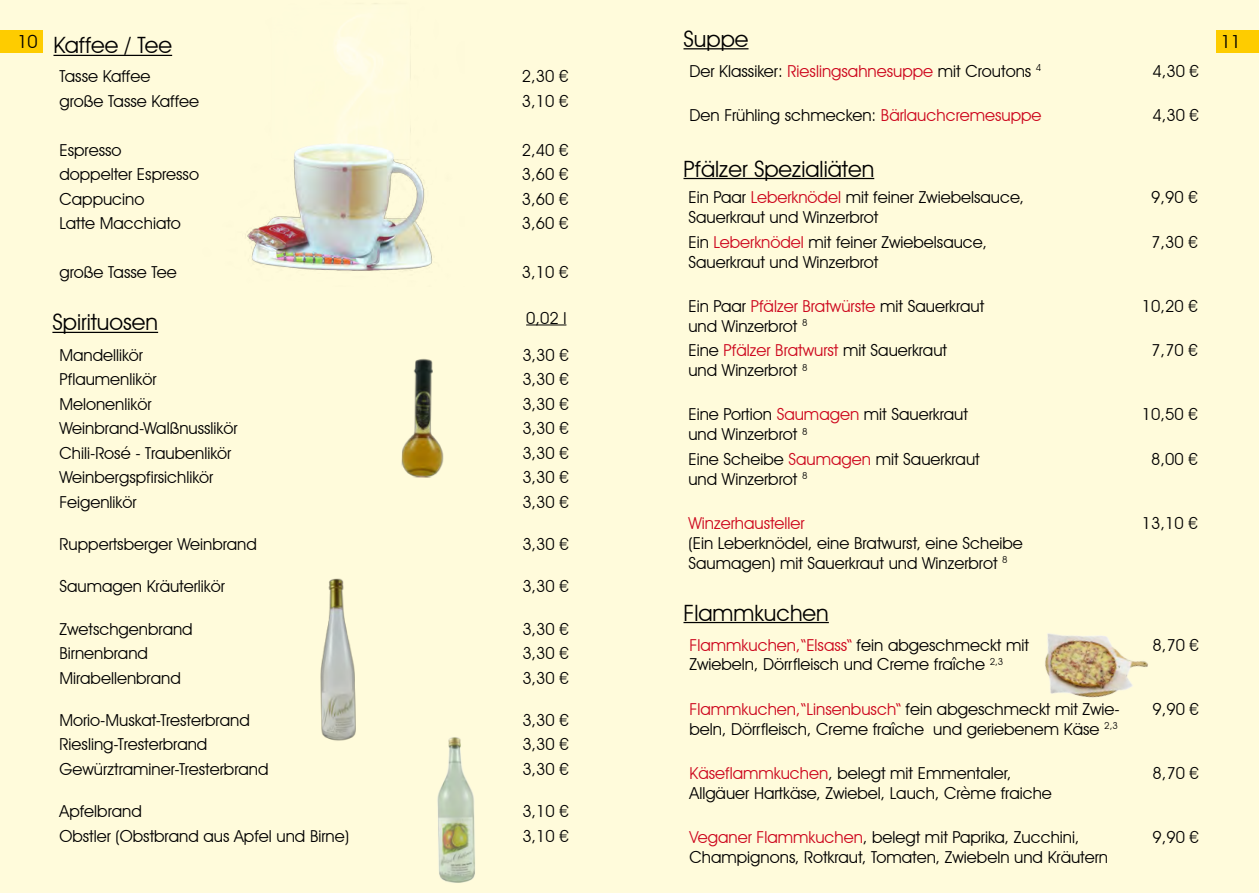
<style>
.page{position:relative;width:1259px;height:893px;background:#fff}
.page>*{position:absolute;margin:0;border:0;box-sizing:border-box;transform-origin:0 0}
.t1{font:22.5px "Avant Garde IT Cby BT";color:#000}
.t2{font:18px "Avant Garde IT Cby BT";color:#000}
.t3{font:16.5px/19.8px "Avant Garde IT Cby BT";color:#000}
.t4{font:16.5px "Avant Garde IT Cby BT";color:#cd071e}
.s1{color:#cd071e}
</style>
<div class="page">
<div style="left:610px;top:0;width:649px;height:893px;background:#fffbdb"></div>
<div style="left:1216px;top:30px;width:43px;height:23px;background:#fecc00"></div>
<div style="left:0;top:0;width:651px;height:893px;background:#fffbdb"></div>
<div style="left:0;top:30px;width:42px;height:23px;background:#fecc00"></div>
<hr style="left:53px;top:55px;width:119px;height:1px;background:#000">
<img style="left:247px;top:3px;width:185px;height:268px">
<hr style="left:52px;top:332px;width:106px;height:1px;background:#000">
<hr style="left:526px;top:324px;width:40px;height:1px;background:#000">
<img style="left:320px;top:578px;width:36px;height:163px">
<img style="left:401px;top:358px;width:43px;height:120px">
<img style="left:437px;top:737px;width:38px;height:146px">
<hr style="left:683px;top:48px;width:65px;height:1px;background:#000">
<hr style="left:683px;top:178px;width:191px;height:1px;background:#000">
<hr style="left:683px;top:622px;width:146px;height:1px;background:#000">
<img style="left:1045px;top:633px;width:103px;height:65px">
<h1 class="t1" style="left:683px;top:25px;width:67px">Suppe</h1>
<p class="t3" style="left:689px;top:61px;width:353px">Der Klassiker: <span class="s1">Rieslingsahnesuppe</span> mit Croutons <sup>4</sup></p>
<p class="t3" style="left:1152px;top:61px;width:48px">4,30 €</p>
<p class="t3" style="left:689px;top:105px;width:353px">Den Frühling schmecken: <span class="s1">Bärlauchcremesuppe</span></p>
<p class="t3" style="left:1152px;top:105px;width:48px">4,30 €</p>
<h1 class="t1" style="left:683px;top:155px;width:192px">Pfälzer Spezialiäten</h1>
<p class="t3" style="left:688px;top:188px;width:337px">Ein Paar <span class="s1">Leberknödel</span> mit feiner Zwiebelsauce,<br>Sauerkraut und Winzerbrot</p>
<p class="t3" style="left:1151px;top:188px;width:48px">9,90 €</p>
<p class="t3" style="left:688px;top:232px;width:300px">Ein <span class="s1">Leberknödel</span> mit feiner Zwiebelsauce,<br>Sauerkraut und Winzerbrot</p>
<p class="t3" style="left:1151px;top:232px;width:48px">7,30 €</p>
<p class="t3" style="left:688px;top:296px;width:297px">Ein Paar <span class="s1">Pfälzer Bratwürste</span> mit Sauerkraut und Winzerbrot <sup>8</sup></p>
<p class="t3" style="left:1142px;top:296px;width:57px">10,20 €</p>
<p class="t3" style="left:688px;top:340px;width:260px">Eine <span class="s1">Pfälzer Bratwurst</span> mit Sauerkraut und Winzerbrot <sup>8</sup></p>
<p class="t3" style="left:1151px;top:340px;width:48px">7,70 €</p>
<p class="t3" style="left:688px;top:404px;width:281px">Eine Portion <span class="s1">Saumagen</span> mit Sauerkraut und Winzerbrot <sup>8</sup></p>
<p class="t3" style="left:1142px;top:404px;width:57px">10,50 €</p>
<p class="t3" style="left:688px;top:449px;width:293px">Eine Scheibe <span class="s1">Saumagen</span> mit Sauerkraut und Winzerbrot <sup>8</sup></p>
<p class="t3" style="left:1151px;top:449px;width:48px">8,00 €</p>
<p class="t4" style="left:688px;top:513px;width:118px">Winzerhausteller</p>
<p class="t3" style="left:688px;top:533px;width:336px">(Ein Leberknödel, eine Bratwurst, eine Scheibe<br>Saumagen) mit Sauerkraut und Winzerbrot <sup>8</sup></p>
<p class="t2" style="left:17px;top:31px;width:22px">10</p>
<p class="t2" style="left:1220px;top:31px;width:22px">11</p>
<p class="t3" style="left:59px;top:66px;width:93px">Tasse Kaffee</p>
<p class="t3" style="left:522px;top:66px;width:48px">2,30 €</p>
<p class="t3" style="left:59px;top:91px;width:141px">große Tasse Kaffee</p>
<p class="t3" style="left:522px;top:91px;width:48px">3,10 €</p>
<p class="t3" style="left:59px;top:140px;width:64px">Espresso</p>
<p class="t3" style="left:522px;top:140px;width:48px">2,40 €</p>
<p class="t3" style="left:59px;top:164px;width:141px">doppelter Espresso</p>
<p class="t3" style="left:522px;top:164px;width:48px">3,60 €</p>
<p class="t3" style="left:59px;top:189px;width:86px">Cappucino</p>
<p class="t3" style="left:522px;top:189px;width:48px">3,60 €</p>
<p class="t3" style="left:59px;top:213px;width:123px">Latte Macchiato</p>
<p class="t3" style="left:522px;top:213px;width:48px">3,60 €</p>
<p class="t3" style="left:59px;top:262px;width:119px">große Tasse Tee</p>
<p class="t3" style="left:522px;top:262px;width:48px">3,10 €</p>
<h1 class="t1" style="left:53px;top:32px;width:120px">Kaffee / Tee</h1>
<p class="t3" style="left:526px;top:308px;width:42px">0,02 l</p>
<h1 class="t1" style="left:52px;top:309px;width:107px">Spirituosen</h1>
<p class="t3" style="left:59px;top:345px;width:85px">Mandellikör</p>
<p class="t3" style="left:522px;top:345px;width:48px">3,30 €</p>
<p class="t3" style="left:59px;top:369px;width:98px">Pflaumenlikör</p>
<p class="t3" style="left:522px;top:369px;width:48px">3,30 €</p>
<p class="t3" style="left:59px;top:394px;width:93px">Melonenlikör</p>
<p class="t3" style="left:522px;top:394px;width:48px">3,30 €</p>
<p class="t3" style="left:59px;top:418px;width:179px">Weinbrand-Walßnusslikör</p>
<p class="t3" style="left:522px;top:418px;width:48px">3,30 €</p>
<p class="t3" style="left:59px;top:443px;width:173px">Chili-Rosé - Traubenlikör</p>
<p class="t3" style="left:522px;top:443px;width:48px">3,30 €</p>
<p class="t3" style="left:59px;top:467px;width:155px">Weinbergspfirsichlikör</p>
<p class="t3" style="left:522px;top:467px;width:48px">3,30 €</p>
<p class="t3" style="left:59px;top:492px;width:79px">Feigenlikör</p>
<p class="t3" style="left:522px;top:492px;width:48px">3,30 €</p>
<p class="t3" style="left:59px;top:534px;width:199px">Ruppertsberger Weinbrand</p>
<p class="t3" style="left:522px;top:534px;width:48px">3,30 €</p>
<p class="t3" style="left:59px;top:576px;width:167px">Saumagen Kräuterlikör</p>
<p class="t3" style="left:522px;top:576px;width:48px">3,30 €</p>
<p class="t3" style="left:59px;top:619px;width:135px">Zwetschgenbrand</p>
<p class="t3" style="left:522px;top:619px;width:48px">3,30 €</p>
<p class="t3" style="left:59px;top:643px;width:90px">Birnenbrand</p>
<p class="t3" style="left:522px;top:643px;width:48px">3,30 €</p>
<p class="t3" style="left:59px;top:668px;width:123px">Mirabellenbrand</p>
<p class="t3" style="left:522px;top:668px;width:48px">3,30 €</p>
<p class="t3" style="left:59px;top:710px;width:192px">Morio-Muskat-Tresterbrand</p>
<p class="t3" style="left:522px;top:710px;width:48px">3,30 €</p>
<p class="t3" style="left:59px;top:734px;width:149px">Riesling-Tresterbrand</p>
<p class="t3" style="left:522px;top:734px;width:48px">3,30 €</p>
<p class="t3" style="left:59px;top:759px;width:210px">Gewürztraminer-Tresterbrand</p>
<p class="t3" style="left:522px;top:759px;width:48px">3,30 €</p>
<p class="t3" style="left:59px;top:801px;width:84px">Apfelbrand</p>
<p class="t3" style="left:522px;top:801px;width:48px">3,10 €</p>
<p class="t3" style="left:59px;top:826px;width:291px">Obstler (Obstbrand aus Apfel und Birne)</p>
<p class="t3" style="left:522px;top:826px;width:48px">3,10 €</p>
<p class="t3" style="left:1142px;top:513px;width:57px">13,10 €</p>
<h1 class="t1" style="left:683px;top:599px;width:147px">Flammkuchen</h1>
<p class="t3" style="left:689px;top:635px;width:341px"><span class="s1">Flammkuchen,“Elsass“</span> fein abgeschmeckt mit<br>Zwiebeln, Dörrfleisch und Creme fraîche <sup>2,3</sup></p>
<p class="t3" style="left:1152px;top:635px;width:48px">8,70 €</p>
<p class="t3" style="left:689px;top:699px;width:432px"><span class="s1">Flammkuchen,“Linsenbusch“</span> fein abgeschmeckt mit Zwie&shy;beln, Dörrfleisch, Creme fraîche und geriebenem Käse <sup>2,3</sup></p>
<p class="t3" style="left:1152px;top:699px;width:48px">9,90 €</p>
<p class="t3" style="left:689px;top:763px;width:364px"><span class="s1">Käseflammkuchen</span>, belegt mit Emmentaler,<br>Allgäuer Hartkäse, Zwiebel, Lauch, Crème fraiche</p>
<p class="t3" style="left:1152px;top:763px;width:48px">8,70 €</p>
<p class="t3" style="left:689px;top:827px;width:420px"><span class="s1">Veganer Flammkuchen</span>, belegt mit Paprika, Zucchini,<br>Champignons, Rotkraut, Tomaten, Zwiebeln und Kräutern</p>
<p class="t3" style="left:1152px;top:827px;width:48px">9,90 €</p>
</div>
